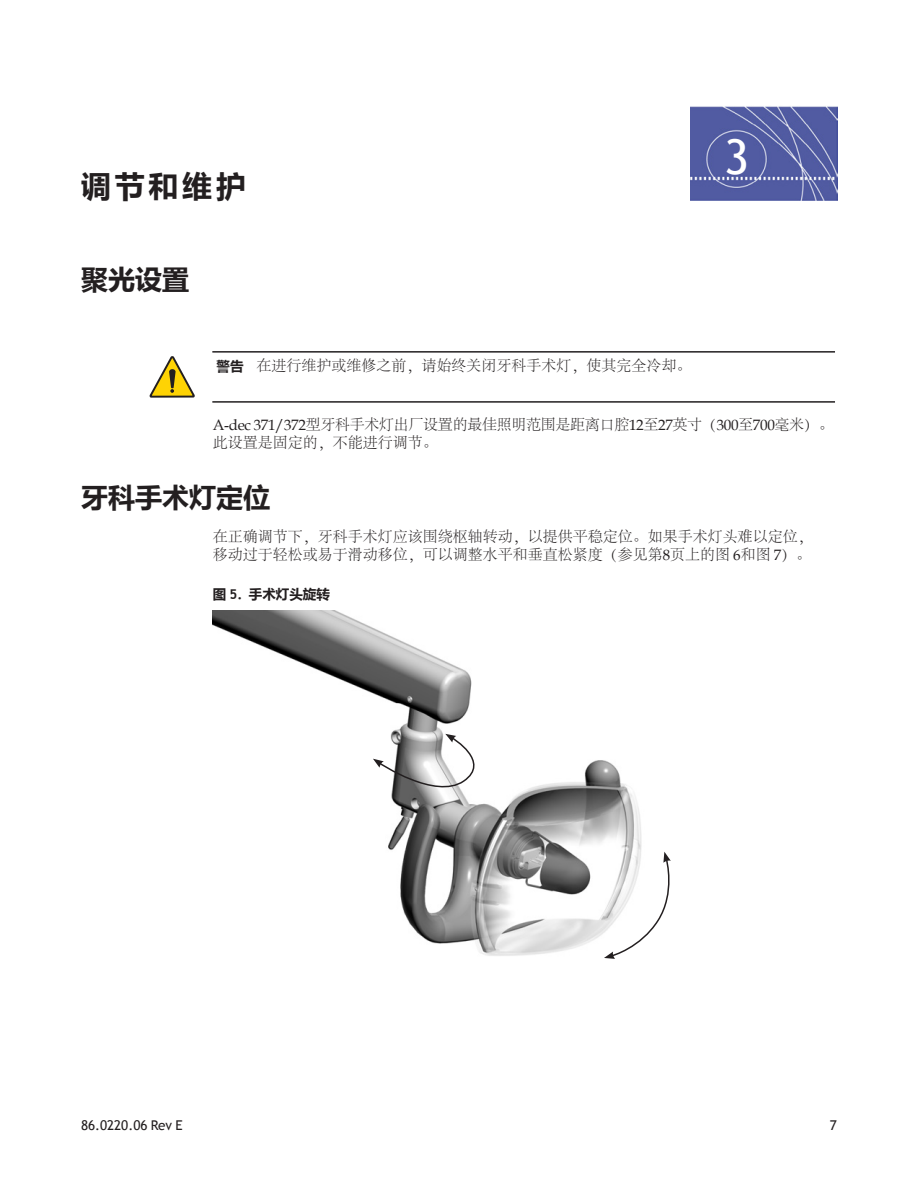
<style>
.page{position:relative;width:918px;height:1188px;background:#fff}
.page>*{position:absolute;margin:0;border:0;box-sizing:border-box;transform-origin:0 0}
.t1{font:48px "Trebuchet MS";color:#fff}
.t2{font:700 30px "Microsoft Ya Hei";letter-spacing:.125em;color:#231f20}
.t3{font:700 27px "Microsoft Ya Hei";color:#231f20}
.t4{font:300 15px/18px "Adobe Song Std";color:#231f20}
.t5{font:300 15px/18px "Adobe Song Std";letter-spacing:-.02em;color:#231f20}
.t6{font:13.5px "Trebuchet MS";color:#231f20}
.t7{font:700 13.5px "Microsoft Ya Hei";color:#231f20}
.s1{font-family:"Microsoft Ya Hei";font-weight:700;font-size:13.5px}
.s2{font-family:"Book Antiqua";font-weight:400}
.s3{font-family:"Trebuchet MS"}
</style>
<div class="page">
<svg style="left:691px;top:200px;width:146px;height:1px"></svg>
<img style="left:691px;top:106px;width:146px;height:94px">
<hr style="left:212px;top:401px;width:623px;height:2px;background:#231f20">
<hr style="left:212px;top:351px;width:623px;height:2px;background:#231f20">
<svg style="left:149px;top:352px;width:686px;height:50px"></svg>
<img style="left:213px;top:611px;width:429px;height:345px">
<svg style="left:373px;top:734px;width:119px;height:68px"></svg>
<svg style="left:604px;top:852px;width:67px;height:107px"></svg>
<h2 class="t2" style="left:81px;top:166px;width:166px">调节和维护</h2>
<h3 class="t3" style="left:81px;top:261px;width:109px">聚光设置</h3>
<p class="t4" style="left:217px;top:357px;width:477px"><span class="s1">警告</span> 在进行维护或维修之前，请始终关闭牙科手术灯，使其完全冷却。</p>
<h1 class="t1" style="left:724px;top:129px;width:27px">3</h1>
<p class="t5" style="left:213px;top:417px;width:622px"><span class="s2">A-dec 371/372</span>型牙科手术灯出厂设置的最佳照明范围是距离口腔<span class="s2">12</span>至<span class="s2">27</span>英寸（<span class="s2">300</span>至<span class="s2">700</span>毫米）。此设置是固定的，不能进行调节。</p>
<h3 class="t3" style="left:81px;top:478px;width:190px">牙科手术灯定位</h3>
<p class="t4" style="left:213px;top:528px;width:601px">在正确调节下，牙科手术灯应该围绕枢轴转动，以提供平稳定位。如果手术灯头难以定位，移动过于轻松或易于滑动移位，可以调整水平和垂直松紧度（参见第<span class="s2">8</span>页上的图 <span class="s2">6</span>和图 <span class="s2">7</span>）。</p>
<p class="t7" style="left:213px;top:584px;width:119px">图 <span class="s3">5.</span> 手术灯头旋转</p>
<p class="t6" style="left:81px;top:1118px;width:103px">86.0220.06 Rev E</p>
<p class="t6" style="left:830px;top:1118px;width:9px">7</p>
</div>
